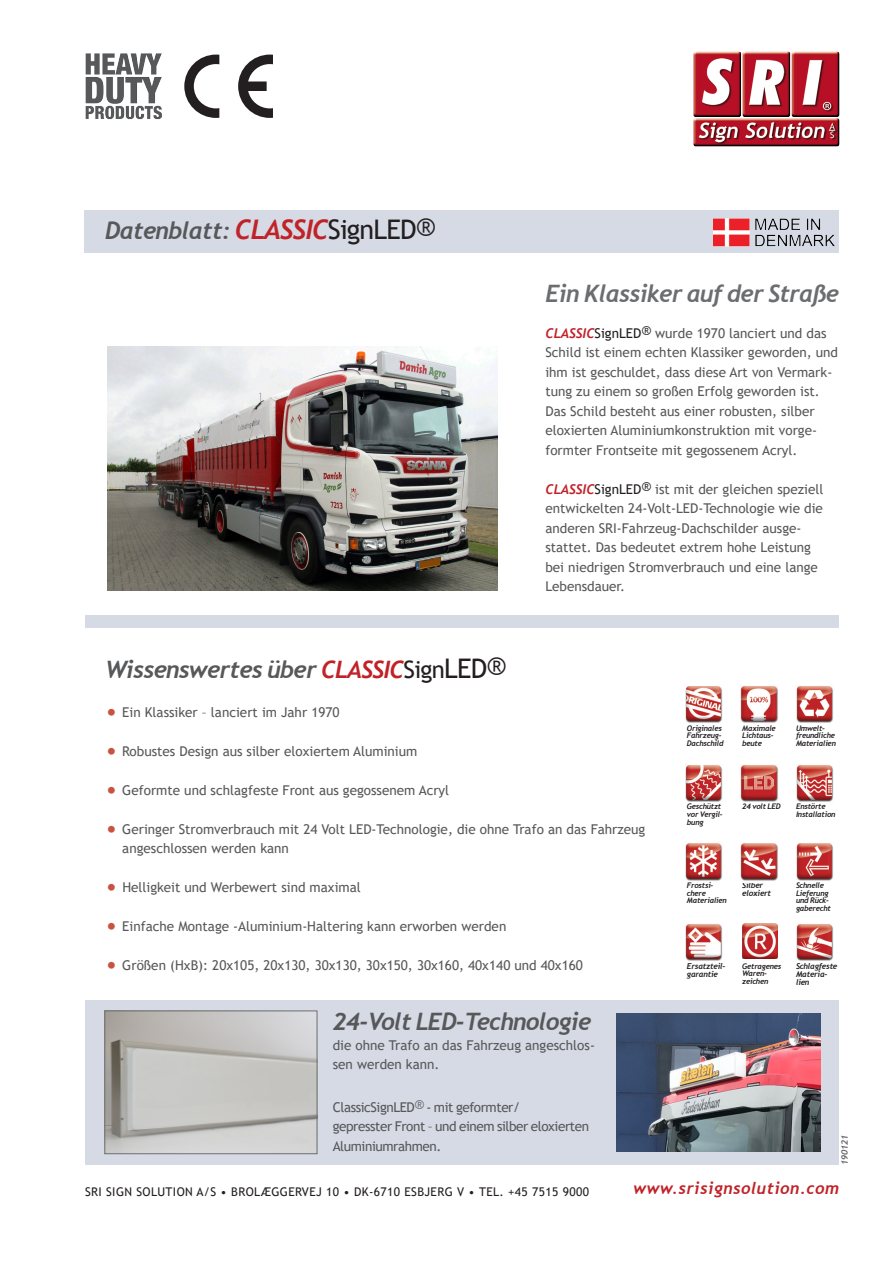
<style>
.page{position:relative;width:893px;height:1263px;background:#fff}
.page>*{position:absolute;margin:0;border:0;box-sizing:border-box;transform-origin:0 0}
.mellemfane{font:italic 700 24px "Trebuchet";letter-spacing:-.03em;color:#57585a}
.mellemfane-2{font:italic 700 24px "Trebuchet";letter-spacing:-.03em;color:#6c6d70}
.adresselinie{font:italic 700 16.5px "Trebuchet";letter-spacing:.03em;color:#c02228}
.billedetekst2{font:13.5px/19.5px "Trebuchet MS";color:#57585a}
.punkter{font:13.5px/19.5px "Trebuchet MS";color:#57585a}
.mellemfane-3{font:13.5px/19.5px "Trebuchet MS";letter-spacing:-.03em;color:#57585a}
.adresselinie-2{font:12px "Trebuchet MS";letter-spacing:.03em;color:#231f20}
.mellemfane-4{font:italic 700 9px "Trebuchet";letter-spacing:-.03em;color:#6c6d70}
.Ikoner{font:italic 700 8.1px/8.1px "Trebuchet";letter-spacing:-.03em;color:#231f20}
.Ikoner-2{font:italic 700 7.65px/7.6px "Trebuchet";letter-spacing:-.03em;color:#231f20}
.s1{font-size:27px;color:#c02228}
.s2{font-family:"Trebuchet MS";font-weight:400;font-style:normal;font-size:27px;color:#231f20}
.s3{font-family:"Trebuchet";font-weight:700;font-style:italic;color:#c02228}
.s4{color:#231f20}
.s5{color:#c02228}
.s6{font-family:"Trebuchet MS";font-weight:400;font-style:normal;color:#231f20}
.s7{font-size:24px;color:#c95341}
</style>
<div class="page">
<div style="left:84px;top:210px;width:755px;height:43px;background:#d5dae4"></div>
<div style="left:85px;top:615px;width:754px;height:13px;background:#d5dae4"></div>
<div style="left:85px;top:1001px;width:754px;height:164px;background:#d5dae4"></div>
<img style="left:107px;top:346px;width:390px;height:244px">
<img style="left:107px;top:1013px;width:208px;height:139px">
<div style="left:105px;top:1011px;width:212px;height:143px;border:1px solid #6c6d70"></div>
<img style="left:693px;top:51px;width:147px;height:96px">
<img style="left:617px;top:1013px;width:204px;height:138px">
<img style="left:713px;top:218px;width:122px;height:29px">
<img style="left:85px;top:53px;width:77px;height:67px">
<svg style="left:238px;top:55px;width:35px;height:63px"></svg>
<svg style="left:184px;top:55px;width:35px;height:63px"></svg>
<img style="left:685px;top:686px;width:38px;height:37px">
<img style="left:740px;top:686px;width:38px;height:37px">
<img style="left:796px;top:686px;width:37px;height:37px">
<img style="left:685px;top:765px;width:38px;height:37px">
<img style="left:740px;top:765px;width:38px;height:37px">
<img style="left:796px;top:765px;width:38px;height:37px">
<img style="left:685px;top:843px;width:37px;height:38px">
<img style="left:796px;top:843px;width:37px;height:38px">
<img style="left:685px;top:924px;width:38px;height:37px">
<img style="left:743px;top:924px;width:34px;height:34px">
<img style="left:796px;top:924px;width:38px;height:37px">
<img style="left:740px;top:843px;width:38px;height:38px">
<p class="mellemfane" style="left:105px;top:216px;width:331px">Datenblatt: <span class="s1">CLASSIC</span><span class="s2">SignLED®</span></p>
<p class="mellemfane-2" style="left:545px;top:278px;width:295px">Ein Klassiker auf der Straße</p>
<p class="billedetekst2" style="left:545px;top:323px;width:294px"><span class="s3">CLASSIC</span><span class="s4">SignLED</span><sup>®</sup> wurde 1970 lanciert und das Schild ist einem echten Klassiker geworden, und ihm ist geschuldet, dass diese Art von Vermark&shy;tung zu einem so großen Erfolg geworden ist.</p>
<p class="billedetekst2" style="left:545px;top:401px;width:273px">Das Schild besteht aus einer robusten, silber eloxierten Aluminiumkonstruktion mit vorge&shy;formter Frontseite mit gegossenem Acryl.</p>
<p class="billedetekst2" style="left:545px;top:479px;width:279px"><span class="s3">CLASSIC</span><span class="s4">SignLED</span><sup>®</sup> ist mit der gleichen speziell entwickelten 24-Volt-LED-Technologie wie die anderen SRI-Fahrzeug-Dachschilder ausge&shy;stattet. Das bedeutet extrem hohe Leistung bei niedrigen Stromverbrauch und eine lange Lebensdauer.</p>
<p class="mellemfane" style="left:105px;top:654px;width:402px">Wissenswertes über <span class="s5">CLASSIC</span><span class="s6">Sign</span><span class="s2">LED®</span></p>
<p class="punkter" style="left:105px;top:702px;width:236px"><span class="s7">•</span> Ein Klassiker – lanciert im Jahr 1970</p>
<p class="punkter" style="left:105px;top:741px;width:314px"><span class="s7">•</span> Robustes Design aus silber eloxiertem Aluminium</p>
<p class="punkter" style="left:105px;top:780px;width:345px"><span class="s7">•</span> Geformte und schlagfeste Front aus gegossenem Acryl</p>
<p class="punkter" style="left:122px;top:819px;width:525px;text-indent:-17px"><span class="s7">•</span> Geringer Stromverbrauch mit 24 Volt LED-Technologie, die ohne Trafo an das Fahrzeug angeschlossen werden kann</p>
<p class="punkter" style="left:105px;top:877px;width:257px"><span class="s7">•</span> Helligkeit und Werbewert sind maximal</p>
<p class="punkter" style="left:105px;top:916px;width:403px"><span class="s7">•</span> Einfache Montage -Aluminium-Haltering kann erworben werden</p>
<p class="punkter" style="left:105px;top:955px;width:479px"><span class="s7">•</span> Größen (HxB): 20x105, 20x130, 30x130, 30x150, 30x160, 40x140 und 40x160</p>
<p class="mellemfane" style="left:333px;top:1006px;width:260px">24-Volt LED-Technologie</p>
<p class="punkter" style="left:333px;top:1035px;width:264px">die ohne Trafo an das Fahrzeug angeschlos&shy;sen werden kann.</p>
<p class="mellemfane-3" style="left:333px;top:1097px;width:189px">ClassicSignLED<sup>®</sup> - mit geformter/</p>
<p class="mellemfane-3" style="left:333px;top:1117px;width:258px">gepresster Front – und einem silber eloxierten<br>Aluminiumrahmen.</p>
<p class="Ikoner-2" style="left:687px;top:724px;width:37px">Originales</p>
<p class="Ikoner-2" style="left:687px;top:732px;width:38px">Fahrzeug-<br>Dachschild</p>
<p class="Ikoner-2" style="left:742px;top:724px;width:35px">Maximale</p>
<p class="Ikoner-2" style="left:742px;top:732px;width:33px">Lichtaus&shy;beute</p>
<p class="Ikoner-2" style="left:796px;top:724px;width:41px">Umwelt&shy;freundliche<br>Materialien</p>
<p class="Ikoner-2" style="left:687px;top:803px;width:36px">Geschützt</p>
<p class="Ikoner-2" style="left:687px;top:810px;width:37px">vor Vergil&shy;bung</p>
<p class="Ikoner-2" style="left:742px;top:803px;width:40px">24 volt LED</p>
<p class="Ikoner-2" style="left:796px;top:803px;width:41px">Enstörte<br>Installation</p>
<p class="Ikoner-2" style="left:687px;top:881px;width:28px">Frostsi&shy;chere</p>
<p class="Ikoner-2" style="left:687px;top:897px;width:41px">Materialien</p>
<p class="Ikoner" style="left:742px;top:881px;width:22px">Silber</p>
<p class="Ikoner" style="left:742px;top:889px;width:30px">eloxiert</p>
<p class="Ikoner-2" style="left:796px;top:881px;width:36px">Schnelle<br>Lieferung und Rück&shy;gaberecht</p>
<p class="Ikoner" style="left:687px;top:962px;width:40px">Ersatzteil&shy;garantie</p>
<p class="Ikoner-2" style="left:742px;top:962px;width:41px">Getragenes</p>
<p class="Ikoner-2" style="left:742px;top:970px;width:28px">Waren&shy;zeichen</p>
<p class="Ikoner" style="left:796px;top:962px;width:43px">Schlagfeste<br>Materia&shy;lien</p>
<p class="mellemfane-4" style="left:839px;top:1165px;width:32px;rotate:-90deg">190121</p>
<p class="adresselinie-2" style="left:85px;top:1184px;width:505px">SRI SIGN SOLUTION A/S • BROLÆGGERVEJ 10 • DK-6710 ESBJERG V • TEL. +45 7515 9000</p>
<p class="adresselinie" style="left:634px;top:1178px;width:207px">www.srisignsolution.com</p>
</div>
